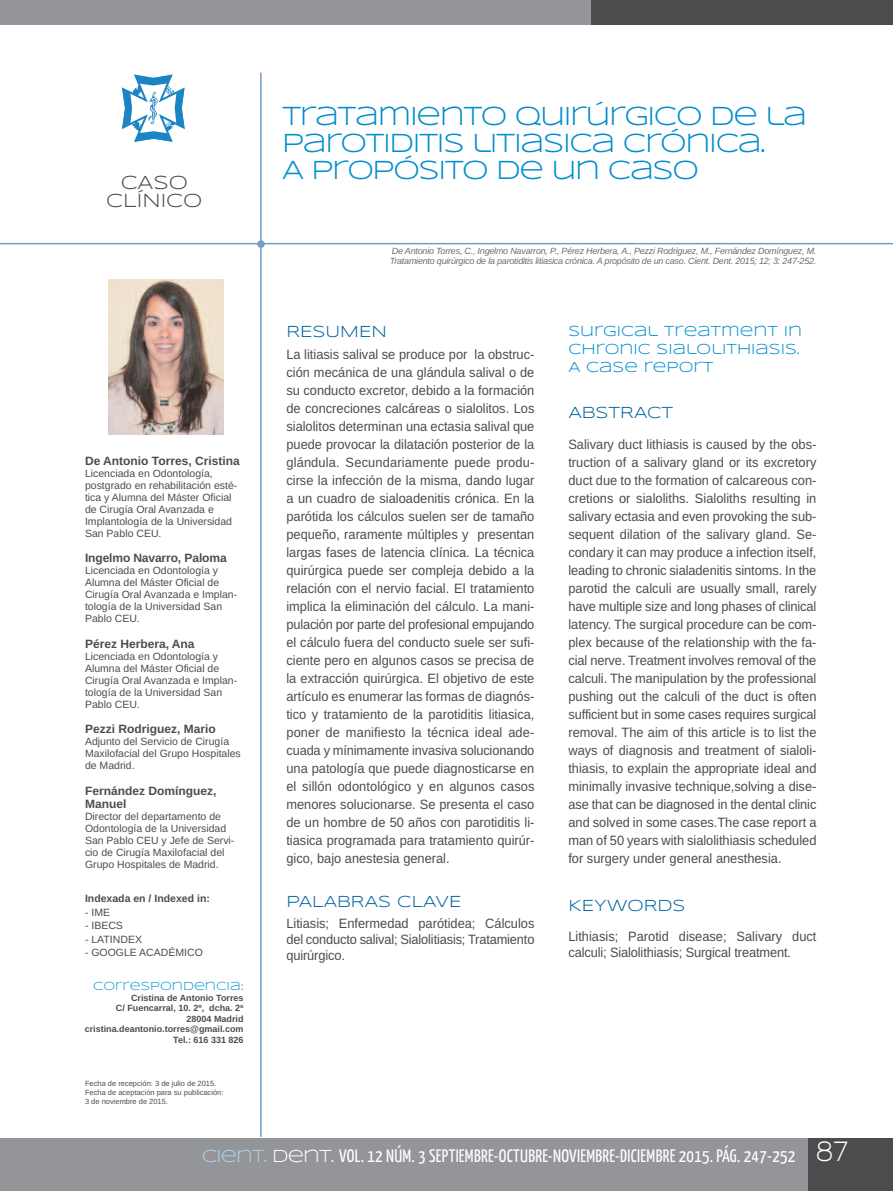
<style>
.page{position:relative;width:893px;height:1191px;background:#fff}
.page>*{position:absolute;margin:0;border:0;box-sizing:border-box;transform-origin:0 0}
.t1{font:27px/27px "Syncopate";letter-spacing:-.05em;color:#008dce}
.t2{font:19.5px/18px "Syncopate";color:#4b4c4d;text-align:center}
.t3{font:18px "Yanone Kaffeesatz";letter-spacing:.015em;color:#fff}
.t4{font:16.5px "Syncopate";color:#00649e}
.t5{font:15px/18px "Syncopate";color:#008dce}
.t6{font:13.5px/18px "Arimo";color:#4b4c4d;text-align:justify;scale:.95 1}
.t7{font:700 12px/13.5px "Arimo";color:#4b4c4d}
.t8{font:12px "Syncopate";color:#0a99d5}
.t9{font:10.5px/12px "Arimo";color:#4b4c4d}
.t10{font:700 10.5px "Arimo";color:#4b4c4d}
.t11{font:italic 9px/10.5px "Arimo";letter-spacing:-.025em;color:#6c6d70}
.t12{font:700 9px/10.5px "Arimo";color:#4b4c4d;text-align:right}
.t13{font:7.5px/9px "Arimo";color:#4b4c4d}
.s1{font-family:"Syncopate";color:#add2ed}
.s2{font-family:"Syncopate"}
.s3{font-family:"Walkway";font-weight:700;font-size:30px}
</style>
<div class="page">
<div style="left:0;top:0;width:599px;height:25px;background:#939598"></div>
<div style="left:591px;top:0;width:302px;height:25px;background:#4b4c4d"></div>
<hr style="left:0;top:243px;width:893px;height:1px;background:#739dc6">
<hr style="left:260px;top:73px;width:2px;height:1064px;background:#739dc6">
<div style="left:257px;top:240px;width:8px;height:8px;background:#739dc6;border-radius:50%"></div>
<div style="left:0;top:1138px;width:893px;height:53px;background:#939598"></div>
<div style="left:808px;top:1138px;width:85px;height:53px;background:#4b4c4d"></div>
<svg style="left:122px;top:74px;width:63px;height:68px"></svg>
<img style="left:108px;top:279px;width:115px;height:155px">
<h2 class="t2" style="left:106px;top:173px;width:98px">CASO<br>CLÍNICO</h2>
<p class="t7" style="left:85px;top:453px;width:156px">De Antonio Torres, Cristina</p>
<p class="t9" style="left:85px;top:467px;width:154px">Licenciada en Odontología, postgrado en rehabilitación esté&shy;tica y Alumna del Máster Oficial de Cirugía Oral Avanzada e<br>Implantología de la universidad<br>San Pablo CEu.</p>
<p class="t7" style="left:85px;top:551px;width:143px">Ingelmo Navarro, Paloma</p>
<p class="t9" style="left:85px;top:564px;width:154px">Licenciada en Odontología y<br>Alumna del Máster Oficial de<br>Cirugía Oral Avanzada e Implan&shy;tología de la universidad San<br>Pablo CEu.</p>
<p class="t7" style="left:85px;top:636px;width:111px">Pérez Herbera, Ana</p>
<p class="t9" style="left:85px;top:650px;width:154px">Licenciada en Odontología y<br>Alumna del Máster Oficial de<br>Cirugía Oral Avanzada e Implan&shy;tología de la universidad San<br>Pablo CEu.</p>
<p class="t7" style="left:85px;top:722px;width:132px">Pezzi Rodriguez, Mario</p>
<p class="t9" style="left:85px;top:735px;width:157px">Adjunto del Servicio de Cirugía<br>Maxilofacial del Grupo hospitales de Madrid.</p>
<p class="t7" style="left:85px;top:783px;width:133px">Fernández Domínguez,<br>Manuel</p>
<p class="t9" style="left:85px;top:810px;width:151px">Director del departamento de<br>Odontología de la universidad<br>San Pablo CEu y Jefe de Servi&shy;cio de Cirugía Maxilofacial del<br>Grupo hospitales de Madrid.</p>
<p class="t10" style="left:85px;top:892px;width:126px">Indexada en / Indexed in:</p>
<p class="t9" style="left:85px;top:906px;width:27px">- IME</p>
<p class="t9" style="left:85px;top:919px;width:39px">- IBECS</p>
<p class="t9" style="left:85px;top:933px;width:58px">- LATINDEX</p>
<p class="t9" style="left:85px;top:946px;width:119px">- GOOGLE ACADÉMICO</p>
<p class="t8" style="left:93px;top:979px;width:152px">CORRESPONDENCIA:</p>
<p class="t12" style="left:85px;top:992px;width:160px">Cristina de Antonio Torres<br>C/ Fuencarral, 10. 2º, dcha. 2ª<br>28004 Madrid cristina.deantonio.torres@gmail.com<br>Tel.: 616 331 826</p>
<p class="t13" style="left:85px;top:1079px;width:140px">Fecha de recepción: 3 de julio de 2015.<br>Fecha de aceptación para su publicación:<br>3 de noviembre de 2015.</p>
<h1 class="t1" style="left:282px;top:102px;width:526px">TRATAMIENTO QUIRÚRGICO DE LA<br>PAROTIDITIS LITIASICA CRÓNICA.<br>A PROPÓSITO DE UN CASO</h1>
<p class="t11" style="left:390px;top:246px;width:428px">De antonio torres, c., Ingelmo navarron, p., pérez herbera, a., pezzi rodriguez, m., Fernández Domínguez, m. tratamiento quirúrgico de la parotiditis litiasica crónica. a propósito de un caso. cient. Dent. 2015; 12; 3: 247-252.</p>
<p class="t4" style="left:286px;top:321px;width:102px">RESUMEN</p>
<p class="t6" style="left:286px;top:345px;width:263px">La litiasis salival se produce por la obstruc&shy;ción mecánica de una glándula salival o de su conducto excretor, debido a la formación de concreciones calcáreas o sialolitos. Los sialolitos determinan una ectasia salival que puede provocar la dilatación posterior de la glándula. Secundariamente puede produ&shy;cirse la infección de la misma, dando lugar a un cuadro de sialoadenitis crónica. En la parótida los cálculos suelen ser de tamaño pequeño, raramente múltiples y presentan largas fases de latencia clínica. La técnica quirúrgica puede ser compleja debido a la relación con el nervio facial. El tratamiento implica la eliminación del cálculo. La mani&shy;pulación por parte del profesional empujando el cálculo fuera del conducto suele ser sufi&shy;ciente pero en algunos casos se precisa de la extracción quirúrgica. El objetivo de este artículo es enumerar las formas de diagnós&shy;tico y tratamiento de la parotiditis litiasica, poner de manifiesto la técnica ideal ade&shy;cuada y mínimamente invasiva solucionando una patología que puede diagnosticarse en el sillón odontológico y en algunos casos menores solucionarse. Se presenta el caso de un hombre de 50 años con parotiditis li&shy;tiasica programada para tratamiento quirúr&shy;gico, bajo anestesia general.</p>
<p class="t4" style="left:286px;top:891px;width:177px">PALABRAS CLAVE</p>
<p class="t6" style="left:286px;top:915px;width:263px;line-height:16.2px">Litiasis; Enfermedad parótidea; Cálculos del conducto salival; Sialolitiasis; Tratamiento quirúrgico.</p>
<p class="t5" style="left:568px;top:321px;width:235px">SURGICAL TREATMENT IN<br>CHRONIC SIALOLITHIASIS.<br>A CASE REPORT</p>
<p class="t4" style="left:568px;top:403px;width:106px">ABSTRACT</p>
<p class="t6" style="left:568px;top:435px;width:263px">Salivary duct lithiasis is caused by the obs&shy;truction of a salivary gland or its excretory duct due to the formation of calcareous con&shy;cretions or sialoliths. Sialoliths resulting in salivary ectasia and even provoking the sub&shy;sequent dilation of the salivary gland. Se&shy;condary it can may produce a infection itself, leading to chronic sialadenitis sintoms. In the parotid the calculi are usually small, rarely have multiple size and long phases of clinical latency. The surgical procedure can be com&shy;plex because of the relationship with the fa&shy;cial nerve. Treatment involves removal of the calculi. The manipulation by the professional pushing out the calculi of the duct is often sufficient but in some cases requires surgical removal. The aim of this article is to list the ways of diagnosis and treatment of sialoli&shy;thiasis, to explain the appropriate ideal and minimally invasive technique,solving a dise&shy;ase that can be diagnosed in the dental clinic and solved in some cases.The case report a man of 50 years with sialolithiasis scheduled for surgery under general anesthesia.</p>
<p class="t4" style="left:568px;top:895px;width:119px">KEYWORDS</p>
<p class="t6" style="left:568px;top:928px;width:263px;line-height:16.2px">Lithiasis; Parotid disease; Salivary duct calculi; Sialolithiasis; Surgical treatment.</p>
<h3 class="t3" style="left:202px;top:1144px;width:648px"><span class="s1">CIENT.</span> <span class="s2">DENT.</span> VOL. 12 NÚM. 3 SEPTIEMBRE-OCTUBRE-NOVIEMBRE-DICIEMBRE 2015. PÁG. 247-252 <span class="s3">87</span></h3>
</div>
